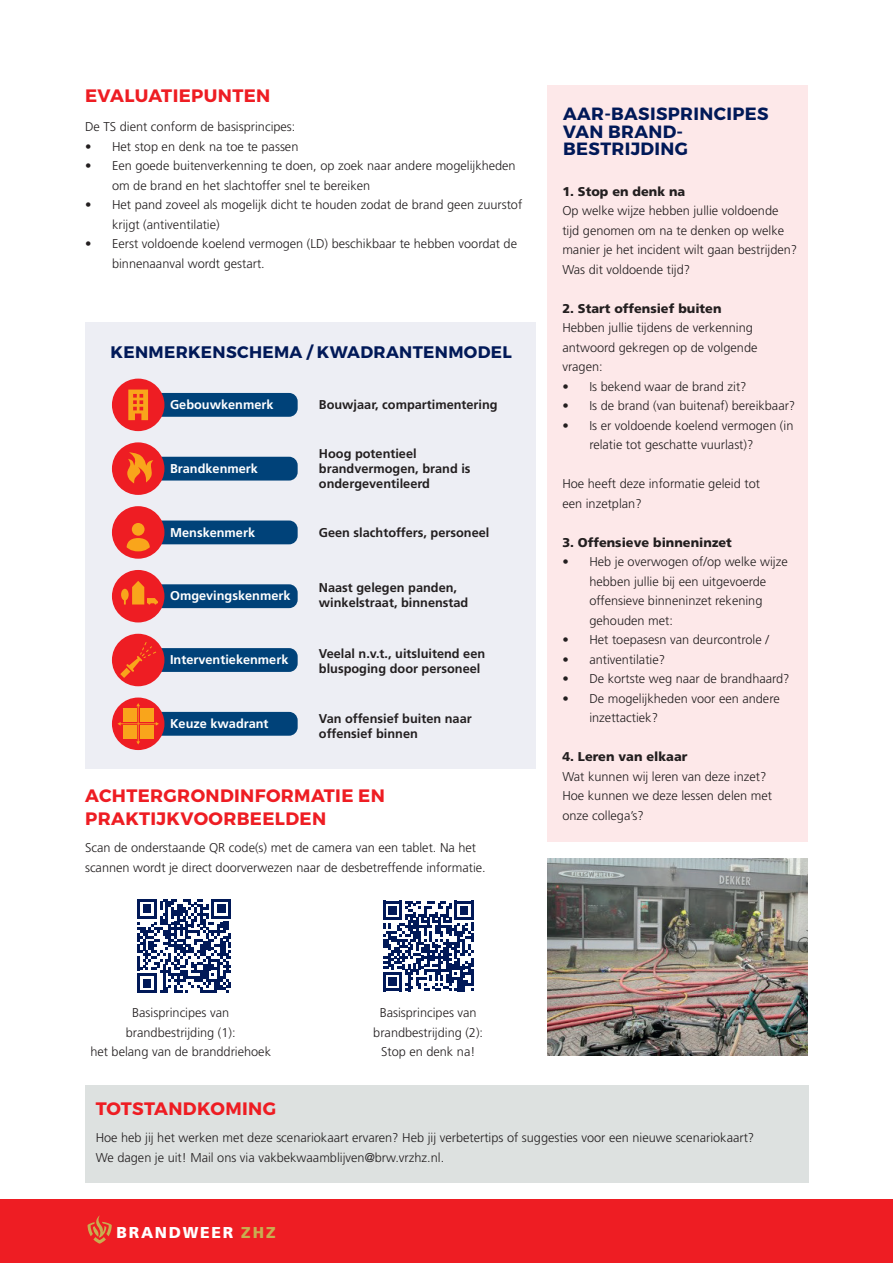
<style>
.page{position:relative;width:893px;height:1263px;background:#fff}
.page>*{position:absolute;margin:0;border:0;box-sizing:border-box;transform-origin:0 0}
.t1{font:700 18px/22.5px "Montserrat";letter-spacing:.02em;color:#ee1d23}
.t2{font:700 17.7px/17.7px "Montserrat";letter-spacing:.02em;color:#011958}
.t3{font:700 16.65px "Montserrat";letter-spacing:.02em;color:#011958}
.t4{font:900 15.75px "Frutiger";letter-spacing:.11em;color:#fff}
.t5{font:300 12.75px/19.5px "Frutiger";color:#231f20}
.t6{font:700 12.75px/15px "Frutiger";color:#231f20}
.t7{font:700 12.75px "Frutiger";color:#fff}
.t8{font:900 12.75px "Frutiger";color:#231f20}
.s1{color:#c8ad50}
</style>
<div class="page">
<svg style="left:137px;top:899px;width:94px;height:94px"></svg>
<div style="left:85px;top:1085px;width:723px;height:98px;background:#dde1e0"></div>
<div style="left:0;top:1199px;width:893px;height:64px;background:#ee1d23"></div>
<svg style="left:88px;top:1215px;width:24px;height:29px"></svg>
<svg style="left:383px;top:900px;width:91px;height:92px"></svg>
<div style="left:85px;top:322px;width:450px;height:446px;background:#edeef4"></div>
<div style="left:136px;top:393px;width:162px;height:24px;background:#004279;border-radius:9px"></div>
<div style="left:112px;top:379px;width:52px;height:52px;background:#ee1d23;border-radius:50%"></div>
<svg style="left:128px;top:390px;width:20px;height:30px"></svg>
<div style="left:136px;top:457px;width:162px;height:23px;background:#004279;border-radius:9px"></div>
<div style="left:112px;top:442px;width:52px;height:53px;background:#ee1d23;border-radius:50%"></div>
<svg style="left:127px;top:452px;width:26px;height:31px"></svg>
<div style="left:136px;top:520px;width:162px;height:24px;background:#004279;border-radius:9px"></div>
<div style="left:112px;top:506px;width:52px;height:53px;background:#ee1d23;border-radius:50%"></div>
<div style="left:132px;top:523px;width:13px;height:13px;background:#f9a51b;border-radius:50%"></div>
<svg style="left:126px;top:538px;width:24px;height:13px"></svg>
<div style="left:136px;top:584px;width:162px;height:24px;background:#004279;border-radius:9px"></div>
<div style="left:112px;top:570px;width:52px;height:52px;background:#ee1d23;border-radius:50%"></div>
<svg style="left:121px;top:581px;width:37px;height:23px"></svg>
<div style="left:136px;top:648px;width:162px;height:24px;background:#004279;border-radius:9px"></div>
<div style="left:112px;top:634px;width:52px;height:52px;background:#ee1d23;border-radius:50%"></div>
<svg style="left:120px;top:642px;width:36px;height:36px"></svg>
<div style="left:136px;top:712px;width:162px;height:24px;background:#004279;border-radius:9px"></div>
<div style="left:112px;top:697px;width:52px;height:53px;background:#ee1d23;border-radius:50%"></div>
<svg style="left:117px;top:703px;width:42px;height:41px"></svg>
<div style="left:548px;top:85px;width:260px;height:757px;background:#fde8e9"></div>
<img style="left:548px;top:858px;width:260px;height:197px">
<h1 class="t1" style="left:85px;top:85px;width:187px">EVALUATIEPUNTEN</h1>
<p class="t5" style="left:85px;top:117px;width:212px">De TS dient conform de basisprincipes:</p>
<p class="t5" style="left:85px;top:136px;width:215px">• Het stop en denk na toe te passen</p>
<p class="t5" style="left:112px;top:156px;width:405px;text-indent:-27px">• Een goede buitenverkenning te doen, op zoek naar andere mogelijkheden om de brand en het slachtoffer snel te bereiken</p>
<p class="t5" style="left:112px;top:195px;width:412px;text-indent:-27px">• Het pand zoveel als mogelijk dicht te houden zodat de brand geen zuurstof krijgt (antiventilatie)</p>
<p class="t5" style="left:112px;top:234px;width:407px;text-indent:-27px">• Eerst voldoende koelend vermogen (LD) beschikbaar te hebben voordat de binnenaanval wordt gestart.</p>
<h3 class="t3" style="left:111px;top:342px;width:403px">KENMERKENSCHEMA / KWADRANTENMODEL</h3>
<p class="t7" style="left:170px;top:397px;width:105px">Gebouwkenmerk</p>
<p class="t6" style="left:319px;top:397px;width:180px">Bouwjaar, compartimentering</p>
<p class="t6" style="left:319px;top:446px;width:153px">Hoog potentieel brandvermogen, brand is ondergeventileerd</p>
<p class="t7" style="left:170px;top:461px;width:89px">Brandkenmerk</p>
<p class="t7" style="left:170px;top:525px;width:87px">Menskenmerk</p>
<p class="t6" style="left:319px;top:525px;width:172px">Geen slachtoffers, personeel</p>
<p class="t7" style="left:170px;top:588px;width:122px">Omgevingskenmerk</p>
<p class="t7" style="left:170px;top:652px;width:120px">Interventiekenmerk</p>
<p class="t7" style="left:170px;top:716px;width:100px">Keuze kwadrant</p>
<p class="t6" style="left:319px;top:580px;width:151px">Naast gelegen panden, winkelstraat, binnenstad</p>
<p class="t6" style="left:319px;top:646px;width:168px">Veelal n.v.t., uitsluitend een bluspoging door personeel</p>
<p class="t6" style="left:319px;top:711px;width:154px">Van offensief buiten naar offensief binnen</p>
<h1 class="t1" style="left:85px;top:785px;width:301px">ACHTERGRONDINFORMATIE EN<br>PRAKTIJKVOORBEELDEN</h1>
<p class="t5" style="left:85px;top:838px;width:402px">Scan de onderstaande QR code(s) met de camera van een tablet. Na het scannen wordt je direct doorverwezen naar de desbetreffende informatie.</p>
<h2 class="t2" style="left:563px;top:105px;width:207px">AAR-BASISPRINCIPES<br>VAN BRAND-<br>BESTRIJDING</h2>
<p class="t8" style="left:562px;top:184px;width:124px">1. Stop en denk na</p>
<p class="t5" style="left:562px;top:201px;width:236px">Op welke wijze hebben jullie voldoende tijd genomen om na te denken op welke manier je het incident wilt gaan bestrijden?<br>Was dit voldoende tijd?</p>
<p class="t8" style="left:562px;top:301px;width:161px">2. Start offensief buiten</p>
<p class="t5" style="left:562px;top:318px;width:197px">Hebben jullie tijdens de verkenning antwoord gekregen op de volgende vragen:</p>
<p class="t5" style="left:562px;top:377px;width:186px">• Is bekend waar de brand zit?</p>
<p class="t5" style="left:562px;top:396px;width:234px">• Is de brand (van buitenaf) bereikbaar?</p>
<p class="t5" style="left:589px;top:416px;width:206px;text-indent:-27px">• Is er voldoende koelend vermogen (in relatie tot geschatte vuurlast)?</p>
<p class="t5" style="left:562px;top:474px;width:199px">Hoe heeft deze informatie geleid tot een inzetplan?</p>
<p class="t8" style="left:562px;top:535px;width:171px">3. Offensieve binneninzet</p>
<p class="t5" style="left:589px;top:552px;width:200px;text-indent:-27px">• Heb je overwogen of/op welke wijze hebben jullie bij een uitgevoerde offensieve binneninzet rekening gehouden met:</p>
<p class="t5" style="left:562px;top:630px;width:208px">• Het toepasesn van deurcontrole /</p>
<p class="t5" style="left:562px;top:649px;width:104px">• antiventilatie?</p>
<p class="t5" style="left:562px;top:669px;width:229px">• De kortste weg naar de brandhaard?</p>
<p class="t5" style="left:589px;top:688px;width:192px;text-indent:-27px">• De mogelijkheden voor een andere inzettactiek?</p>
<p class="t8" style="left:562px;top:749px;width:127px">4. Leren van elkaar</p>
<p class="t5" style="left:562px;top:766px;width:211px">Wat kunnen wij leren van deze inzet?<br>Hoe kunnen we deze lessen delen met onze collega’s?</p>
<p class="t5" style="left:90px;top:1003px;width:182px;text-align:center">Basisprincipes van brandbestrijding (1):<br>het belang van de branddriehoek</p>
<p class="t5" style="left:373px;top:1003px;width:111px;text-align:center">Basisprincipes van brandbestrijding (2):<br>Stop en denk na!</p>
<h1 class="t1" style="left:96px;top:1097px;width:182px">TOTSTANDKOMING</h1>
<p class="t5" style="left:96px;top:1128px;width:660px">Hoe heb jij het werken met deze scenariokaart ervaren? Heb jij verbetertips of suggesties voor een nieuwe scenariokaart?<br>We dagen je uit! Mail ons via vakbekwaamblijven@brw.vrzhz.nl.</p>
<p class="t4" style="left:117px;top:1223px;width:161px">BRANDWEER <span class="s1">ZHZ</span></p>
</div>
